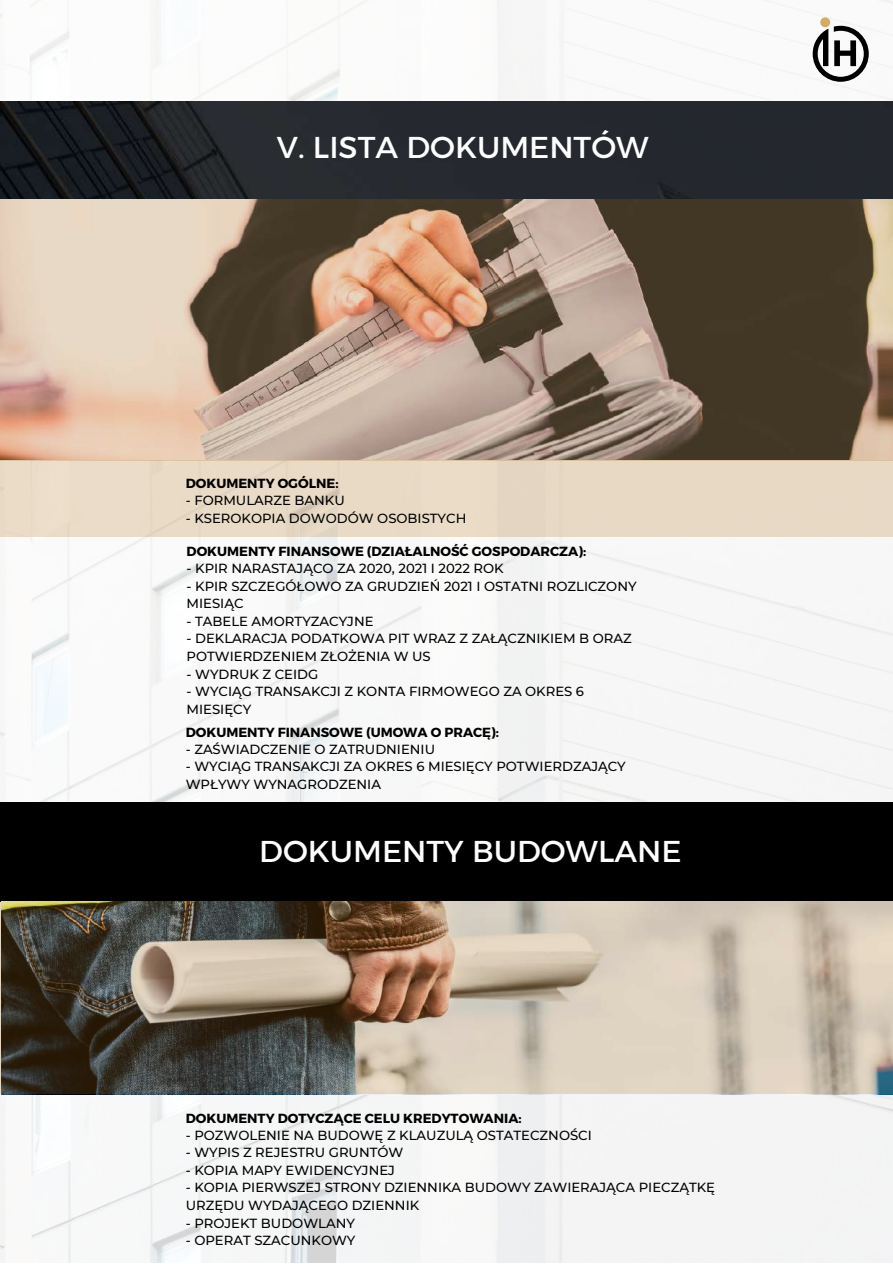
<style>
.page{position:relative;width:893px;height:1264px;background:#fff}
.page>*{position:absolute;margin:0;border:0;box-sizing:border-box;transform-origin:0 0}
.t1{font:30.75px "Kief Montaser Regular";color:#fff}
.t2{font:500 13.2px/17.5px "Montserrat";color:#000}
.t3{font:700 13.2px "Montserrat";color:#000}
</style>
<div class="page">
<img style="left:0;top:0;width:892px;height:1262px">
<img style="left:0;top:101px;width:892px;height:99px">
<svg style="left:0;top:200px;width:892px;height:260px;background:#9c8774"></svg>
<div style="left:0;top:460px;width:892px;height:76px;background:#e8d9c5"></div>
<div style="left:0;top:802px;width:892px;height:99px;background:#000"></div>
<svg style="left:0;top:901px;width:892px;height:192px;background:#a09484"></svg>
<svg style="left:812px;top:17px;width:56px;height:65px"></svg>
<h1 class="t1" style="left:277px;top:128px;width:373px">V. LISTA DOKUMENTÓW</h1>
<p class="t3" style="left:186px;top:475px;width:154px">DOKUMENTY OGÓLNE:</p>
<p class="t2" style="left:186px;top:491px;width:161px">- FORMULARZE BANKU</p>
<p class="t2" style="left:186px;top:509px;width:282px">- KSEROKOPIA DOWODÓW OSOBISTYCH</p>
<p class="t3" style="left:186px;top:543px;width:401px">DOKUMENTY FINANSOWE (DZIAŁALNOŚĆ GOSPODARCZA):</p>
<p class="t2" style="left:186px;top:559px;width:318px">- KPIR NARASTAJĄCO ZA 2020, 2021 I 2022 ROK</p>
<p class="t2" style="left:186px;top:577px;width:451px">- KPIR SZCZEGÓŁOWO ZA GRUDZIEŃ 2021 I OSTATNI ROZLICZONY<br>MIESIĄC</p>
<p class="t2" style="left:186px;top:612px;width:188px">- TABELE AMORTYZACYJNE</p>
<p class="t2" style="left:186px;top:630px;width:446px">- DEKLARACJA PODATKOWA PIT WRAZ Z ZAŁĄCZNIKIEM B ORAZ<br>POTWIERDZENIEM ZŁOŻENIA W US</p>
<p class="t2" style="left:186px;top:665px;width:133px">- WYDRUK Z CEIDG</p>
<p class="t2" style="left:186px;top:682px;width:399px">- WYCIĄG TRANSAKCJI Z KONTA FIRMOWEGO ZA OKRES 6<br>MIESIĘCY</p>
<p class="t3" style="left:186px;top:724px;width:315px">DOKUMENTY FINANSOWE (UMOWA O PRACĘ):</p>
<p class="t2" style="left:186px;top:740px;width:251px">- ZAŚWIADCZENIE O ZATRUDNIENIU</p>
<p class="t2" style="left:186px;top:757px;width:441px">- WYCIĄG TRANSAKCJI ZA OKRES 6 MIESIĘCY POTWIERDZAJĄCY<br>WPŁYWY WYNAGRODZENIA</p>
<h1 class="t1" style="left:259px;top:832px;width:424px">DOKUMENTY BUDOWLANE</h1>
<p class="t3" style="left:186px;top:1109px;width:337px">DOKUMENTY DOTYCZĄCE CELU KREDYTOWANIA:</p>
<p class="t2" style="left:186px;top:1126px;width:407px">- POZWOLENIE NA BUDOWĘ Z KLAUZULĄ OSTATECZNOŚCI</p>
<p class="t2" style="left:186px;top:1143px;width:219px">- WYPIS Z REJESTRU GRUNTÓW</p>
<p class="t2" style="left:186px;top:1161px;width:211px">- KOPIA MAPY EWIDENCYJNEJ</p>
<p class="t2" style="left:186px;top:1178px;width:531px">- KOPIA PIERWSZEJ STRONY DZIENNIKA BUDOWY ZAWIERAJĄCA PIECZĄTKĘ<br>URZĘDU WYDAJĄCEGO DZIENNIK</p>
<p class="t2" style="left:186px;top:1213px;width:171px">- PROJEKT BUDOWLANY</p>
<p class="t2" style="left:186px;top:1231px;width:171px">- OPERAT SZACUNKOWY</p>
</div>
